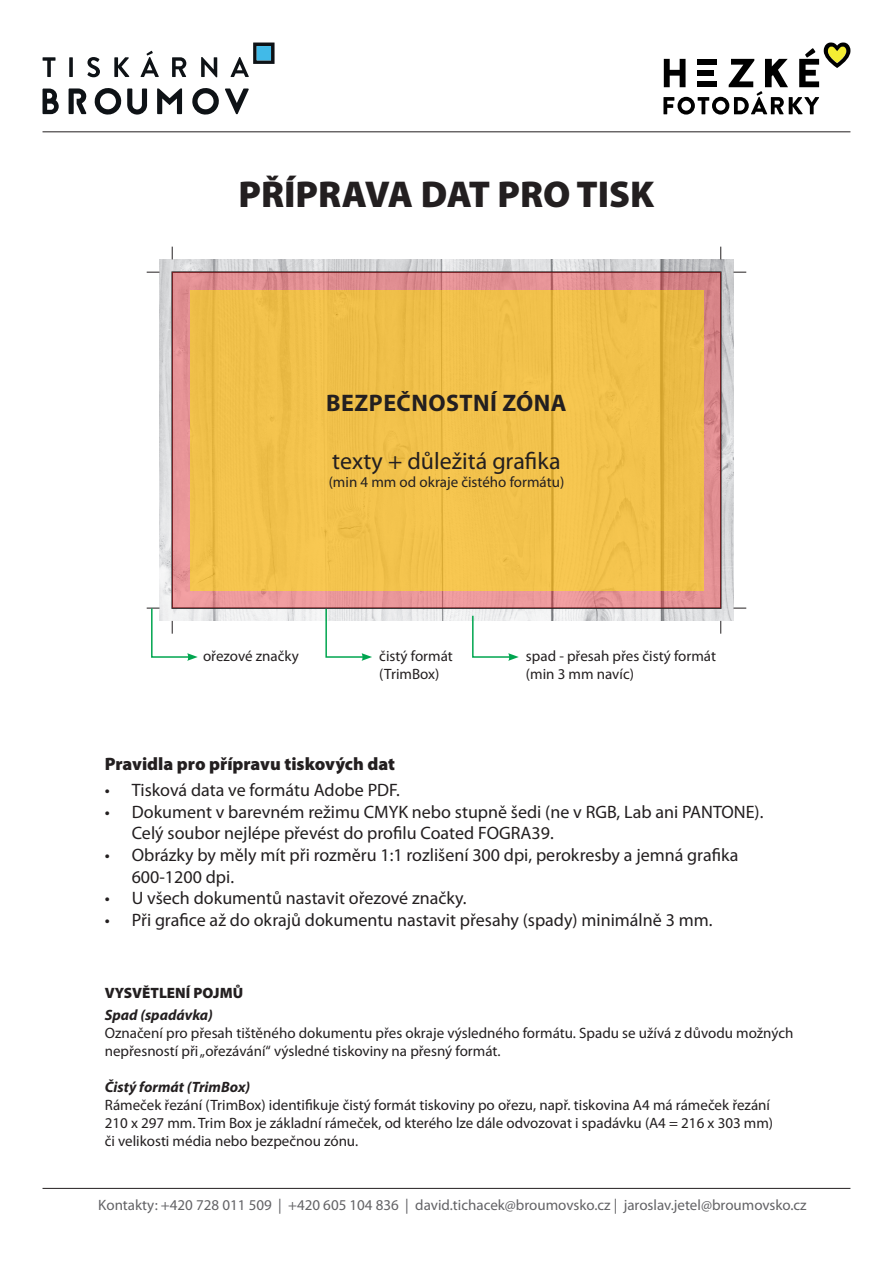
<style>
.page{position:relative;width:893px;height:1263px;background:#fff}
.page>*{position:absolute;margin:0;border:0;box-sizing:border-box;transform-origin:0 0}
.t1{font:900 37.5px "Myriad Pro";color:#231f20}
.t2{font:24px "Myriad Pro";color:#231f20}
.t3{font:700 24px "Myriad Pro";letter-spacing:.02em;color:#231f20}
.t4{font:18px/21.6px "Myriad Pro";color:#231f20}
.t5{font:900 18px "Myriad Pro";color:#231f20}
.t6{font:15px/18px "Myriad Pro";color:#231f20}
.t7{font:15px "Myriad Pro";color:#636366}
.t8{font:italic 700 15px "Myriad Pro";color:#231f20}
.t9{font:900 15px "Myriad Pro";color:#231f20}
</style>
<div class="page">
<svg style="left:43px;top:89px;width:16px;height:25px"></svg>
<svg style="left:69px;top:88px;width:18px;height:26px"></svg>
<svg style="left:94px;top:88px;width:53px;height:27px"></svg>
<svg style="left:43px;top:57px;width:13px;height:20px"></svg>
<svg style="left:69px;top:57px;width:4px;height:20px"></svg>
<svg style="left:87px;top:57px;width:13px;height:20px"></svg>
<svg style="left:114px;top:57px;width:15px;height:20px"></svg>
<svg style="left:140px;top:51px;width:19px;height:26px"></svg>
<svg style="left:172px;top:57px;width:14px;height:20px"></svg>
<svg style="left:201px;top:57px;width:16px;height:20px"></svg>
<svg style="left:157px;top:89px;width:25px;height:25px"></svg>
<svg style="left:192px;top:88px;width:57px;height:27px"></svg>
<svg style="left:230px;top:43px;width:45px;height:34px"></svg>
<div style="left:257px;top:46px;width:14px;height:14px;background:#41bae8"></div>
<hr style="left:43px;top:132px;width:807px;height:1px;background:#231f20">
<hr style="left:43px;top:1188px;width:807px;height:1px;background:#231f20">
<svg style="left:663px;top:42px;width:187px;height:73px"></svg>
<img style="left:159px;top:259px;width:574px;height:362px">
<svg style="left:172px;top:247px;width:1px;height:12px"></svg>
<svg style="left:720px;top:247px;width:1px;height:12px"></svg>
<svg style="left:147px;top:272px;width:12px;height:1px"></svg>
<svg style="left:733px;top:272px;width:13px;height:1px"></svg>
<svg style="left:720px;top:621px;width:1px;height:13px"></svg>
<svg style="left:733px;top:608px;width:13px;height:1px"></svg>
<svg style="left:147px;top:607px;width:51px;height:54px"></svg>
<svg style="left:325px;top:608px;width:47px;height:53px"></svg>
<svg style="left:471px;top:614px;width:48px;height:47px"></svg>
<svg style="left:172px;top:272px;width:549px;height:336px;background:#dd8c8c"></svg>
<div style="left:190px;top:290px;width:513px;height:300px;background:#f2c14c"></div>
<h1 class="t1" style="left:238px;top:173px;width:417px">PŘÍPRAVA DAT PRO TISK</h1>
<h2 class="t3" style="left:326px;top:388px;width:242px">BEZPEČNOSTNÍ ZÓNA</h2>
<h2 class="t2" style="left:332px;top:446px;width:230px">texty + důležitá grafika</h2>
<p class="t6" style="left:329px;top:473px;width:237px">(min 4 mm od okraje čistého formátu)</p>
<p class="t6" style="left:203px;top:647px;width:97px">ořezové značky</p>
<p class="t6" style="left:379px;top:647px;width:75px">čistý formát (TrimBox)</p>
<p class="t6" style="left:526px;top:647px;width:192px">spad - přesah přes čistý formát (min 3 mm navíc)</p>
<p class="t5" style="left:105px;top:754px;width:292px">Pravidla pro přípravu tiskových dat</p>
<p class="t4" style="left:105px;top:779px;width:297px">• Tisková data ve formátu Adobe PDF.</p>
<p class="t4" style="left:132px;top:801px;width:633px;text-indent:-27px">• Dokument v barevném režimu CMYK nebo stupně šedi (ne v RGB, Lab ani PANTONE).<br>Celý soubor nejlépe převést do profilu Coated FOGRA39.</p>
<p class="t4" style="left:132px;top:844px;width:608px;text-indent:-27px">• Obrázky by měly mít při rozměru 1:1 rozlišení 300 dpi, perokresby a jemná grafika<br>600-1200 dpi.</p>
<p class="t4" style="left:105px;top:887px;width:363px">• U všech dokumentů nastavit ořezové značky.</p>
<p class="t4" style="left:105px;top:909px;width:609px">• Při grafice až do okrajů dokumentu nastavit přesahy (spady) minimálně 3 mm.</p>
<p class="t9" style="left:105px;top:984px;width:140px">VYSVĚTLENÍ POJMŮ</p>
<p class="t8" style="left:105px;top:1005px;width:110px">Spad (spadávka)</p>
<p class="t6" style="left:105px;top:1024px;width:690px">Označení pro přesah tištěného dokumentu přes okraje výsledného formátu. Spadu se užívá z důvodu možných nepřesností při „ořezávání“ výsledné tiskoviny na přesný formát.</p>
<p class="t8" style="left:105px;top:1077px;width:147px">Čistý formát (TrimBox)</p>
<p class="t6" style="left:105px;top:1096px;width:670px">Rámeček řezání (TrimBox) identifikuje čistý formát tiskoviny po ořezu, např. tiskovina A4 má rámeček řezání<br>210 x 297 mm. Trim Box je základní rámeček, od kterého lze dále odvozovat i spadávku (A4 = 216 x 303 mm) či velikosti média nebo bezpečnou zónu.</p>
<p class="t7" style="left:98px;top:1195px;width:710px">Kontakty: +420 728 011 509 | +420 605 104 836 | david.tichacek@broumovsko.cz | jaroslav.jetel@broumovsko.cz</p>
</div>
